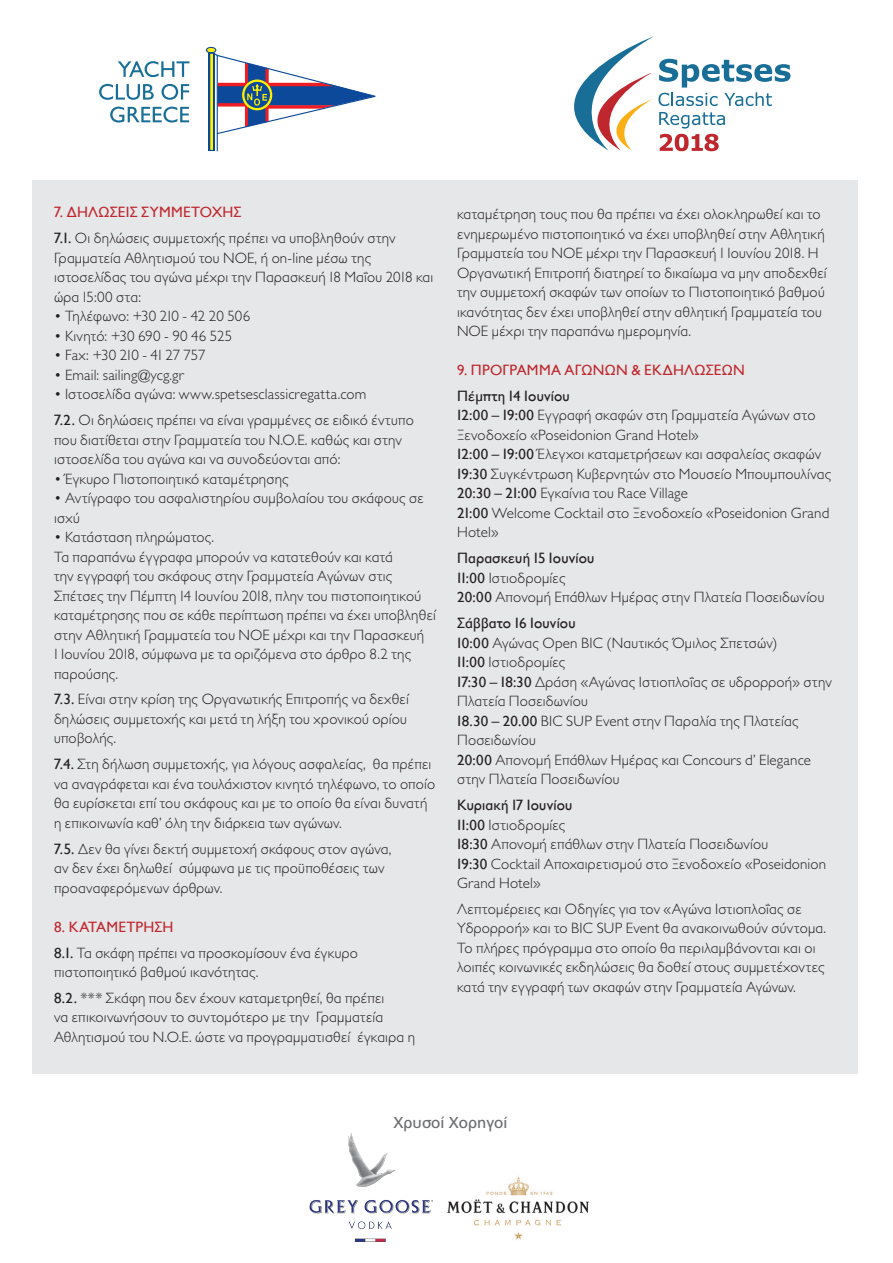
<style>
.page{position:relative;width:893px;height:1263px;background:#fff}
.page>*{position:absolute;margin:0;border:0;box-sizing:border-box;transform-origin:0 0}
.t1{font:15.75px "PF Catalog";color:#6c6d70}
.t2{font:300 15px/19.5px "Gill Sans Hel";letter-spacing:.015em;color:#231f20}
.t3{font:15px "Gill Sans Hel";letter-spacing:.02em;color:#c0262d}
.s1{font-weight:400;color:#c0262d}
.s2{font-weight:400}
</style>
<div class="page">
<img style="left:310px;top:1134px;width:122px;height:108px">
<img style="left:447px;top:1176px;width:142px;height:64px">
<svg style="left:118px;top:61px;width:71px;height:16px"></svg>
<svg style="left:99px;top:84px;width:55px;height:16px"></svg>
<svg style="left:161px;top:84px;width:28px;height:16px"></svg>
<svg style="left:110px;top:107px;width:79px;height:16px"></svg>
<svg style="left:206px;top:47px;width:169px;height:104px"></svg>
<svg style="left:574px;top:36px;width:216px;height:115px"></svg>
<div style="left:33px;top:180px;width:825px;height:893px;background:#e6e7e9"></div>
<p class="t2" style="left:54px;top:200px;width:343px;line-height:25.8px"><span class="s1">7. ΔΗΛΩΣΕΙΣ ΣΥΜΜΕΤΟΧΗΣ<br></span><span class="s2">7.1.</span> Οι δηλώσεις συμμετοχής πρέπει να υποβληθούν στην</p>
<p class="t2" style="left:54px;top:248px;width:381px">Γραμματεία Αθλητισμού του ΝΟΕ, ή on-line μέσω της ιστοσελίδας του αγώνα μέχρι την Παρασκευή 18 Μαΐου 2018 και ώρα 15:00 στα:</p>
<p class="t2" style="left:54px;top:307px;width:198px">• Τηλέφωνο: +30 210 - 42 20 506</p>
<p class="t2" style="left:54px;top:326px;width:180px">• Κινητό: +30 690 - 90 46 525</p>
<p class="t2" style="left:54px;top:346px;width:153px">• Fax: +30 210 - 41 27 757</p>
<p class="t2" style="left:54px;top:365px;width:131px">• Email: sailing@ycg.gr</p>
<p class="t2" style="left:54px;top:382px;width:361px;line-height:25.8px">• Ιστοσελίδα αγώνα: www.spetsesclassicregatta.com<br><span class="s2">7.2.</span> Οι δηλώσεις πρέπει να είναι γραμμένες σε ειδικό έντυπο</p>
<p class="t2" style="left:54px;top:430px;width:349px">που διατίθεται στην Γραμματεία του Ν.Ο.Ε. καθώς και στην ιστοσελίδα του αγώνα και να συνοδεύονται από:</p>
<p class="t2" style="left:54px;top:469px;width:236px">• Έγκυρο Πιστοποιητικό καταμέτρησης</p>
<p class="t2" style="left:54px;top:489px;width:371px">• Αντίγραφο του ασφαλιστηρίου συμβολαίου του σκάφους σε ισχύ</p>
<p class="t2" style="left:54px;top:528px;width:383px">• Κατάσταση πληρώματος.<br>Τα παραπάνω έγγραφα μπορούν να κατατεθούν και κατά<br>την εγγραφή του σκάφους στην Γραμματεία Αγώνων στις Σπέτσες την Πέμπτη 14 Ιουνίου 2018, πλην του πιστοποιητικού καταμέτρησης που σε κάθε περίπτωση πρέπει να έχει υποβληθεί στην Αθλητική Γραμματεία του ΝΟΕ μέχρι και την Παρασκευή<br>1 Ιουνίου 2018, σύμφωνα με τα οριζόμενα στο άρθρο 8.2 της παρούσης.</p>
<p class="t2" style="left:54px;top:690px;width:356px"><span class="s2">7.3.</span> Είναι στην κρίση της Οργανωτικής Επιτροπής να δεχθεί δηλώσεις συμμετοχής και μετά τη λήξη του χρονικού ορίου υποβολής.</p>
<p class="t2" style="left:54px;top:755px;width:383px"><span class="s2">7.4.</span> Στη δήλωση συμμετοχής, για λόγους ασφαλείας, θα πρέπει να αναγράφεται και ένα τουλάχιστον κινητό τηλέφωνο, το οποίο θα ευρίσκεται επί του σκάφους και με το οποίο θα είναι δυνατή η επικοινωνία καθ’ όλη την διάρκεια των αγώνων.</p>
<p class="t2" style="left:54px;top:839px;width:339px"><span class="s2">7.5.</span> Δεν θα γίνει δεκτή συμμετοχή σκάφους στον αγώνα, αν δεν έχει δηλωθεί σύμφωνα με τις προϋποθέσεις των προαναφερόμενων άρθρων.</p>
<p class="t2" style="left:54px;top:914px;width:305px;line-height:25.8px"><span class="s1">8. ΚΑΤΑΜΕΤΡΗΣΗ<br></span><span class="s2">8.1.</span> Τα σκάφη πρέπει να προσκομίσουν ένα έγκυρο</p>
<p class="t2" style="left:54px;top:959px;width:332px;line-height:25.8px">πιστοποιητικό βαθμού ικανότητας.<br><span class="s2">8.2.</span> *** Σκάφη που δεν έχουν καταμετρηθεί, θα πρέπει</p>
<p class="t2" style="left:54px;top:1008px;width:362px">να επικοινωνήσουν το συντομότερο με την Γραμματεία<br>Αθλητισμού του Ν.Ο.Ε. ώστε να προγραμματισθεί έγκαιρα η</p>
<p class="t2" style="left:457px;top:205px;width:371px">καταμέτρηση τους που θα πρέπει να έχει ολοκληρωθεί και το ενημερωμένο πιστοποιητικό να έχει υποβληθεί στην Αθλητική Γραμματεία του ΝΟΕ μέχρι την Παρασκευή 1 Ιουνίου 2018. Η Οργανωτική Επιτροπή διατηρεί το δικαίωμα να μην αποδεχθεί την συμμετοχή σκαφών των οποίων το Πιστοποιητικό βαθμού ικανότητας δεν έχει υποβληθεί στην αθλητική Γραμματεία του ΝΟΕ μέχρι την παραπάνω ημερομηνία.</p>
<p class="t3" style="left:457px;top:362px;width:289px">9. ΠΡΟΓΡΑΜΜΑ ΑΓΩΝΩΝ &amp; ΕΚΔΗΛΩΣΕΩΝ</p>
<p class="t2" style="left:457px;top:386px;width:376px"><span class="s2">Πέμπτη 14 Iουνίου<br>12:00 – 19:00</span> Εγγραφή σκαφών στη Γραμματεία Αγώνων στο Ξενοδοχείο «Poseidonion Grand Hotel»<br><span class="s2">12:00 – 19:00</span> Έλεγχοι καταμετρήσεων και ασφαλείας σκαφών <span class="s2">19:30</span> Συγκέντρωση Κυβερνητών στο Μουσείο Μπουμπουλίνας <span class="s2">20:30 – 21:00</span> Εγκαίνια του Race Village<br><span class="s2">21:00</span> Welcome Cocktail στο Ξενοδοχείο «Poseidonion Grand Hotel»</p>
<p class="t2" style="left:457px;top:549px;width:369px"><span class="s2">Παρασκευή 15 Iουνίου<br>11:00</span> Ιστιοδρομίες<br><span class="s2">20:00</span> Απονομή Επάθλων Ημέρας στην Πλατεία Ποσειδωνίου</p>
<p class="t2" style="left:457px;top:614px;width:376px"><span class="s2">Σάββατο 16 Iουνίου<br>10:00</span> Αγώνας Open BIC (Ναυτικός Όμιλος Σπετσών)<br><span class="s2">11:00</span> Ιστιοδρομίες<br><span class="s2">17:30 – 18:30</span> Δράση «Αγώνας Ιστιοπλοΐας σε υδρορροή» στην Πλατεία Ποσειδωνίου<br><span class="s2">18.30 – 20.00</span> BIC SUP Event στην Παραλία της Πλατείας Ποσειδωνίου<br><span class="s2">20:00</span> Απονομή Επάθλων Ημέρας και Concours d’ Elegance στην Πλατεία Ποσειδωνίου</p>
<p class="t2" style="left:457px;top:796px;width:371px"><span class="s2">Κυριακή 17 Iουνίου<br>11:00</span> Ιστιοδρομίες<br><span class="s2">18:30</span> Απονομή επάθλων στην Πλατεία Ποσειδωνίου<br><span class="s2">19:30</span> Cocktail Αποχαιρετισμού στο Ξενοδοχείο «Poseidonion<br>Grand Hotel»</p>
<p class="t2" style="left:457px;top:899px;width:371px">Λεπτομέρειες και Οδηγίες για τον «Αγώνα Ιστιοπλοΐας σε Υδρορροή» και το BIC SUP Event θα ανακοινωθούν σύντομα.<br>Το πλήρες πρόγραμμα στο οποίο θα περιλαμβάνονται και οι λοιπές κοινωνικές εκδηλώσεις θα δοθεί στους συμμετέχοντες κατά την εγγραφή των σκαφών στην Γραμματεία Αγώνων.</p>
<p class="t1" style="left:393px;top:1113px;width:115px">Χρυσοί Χορηγοί</p>
</div>
